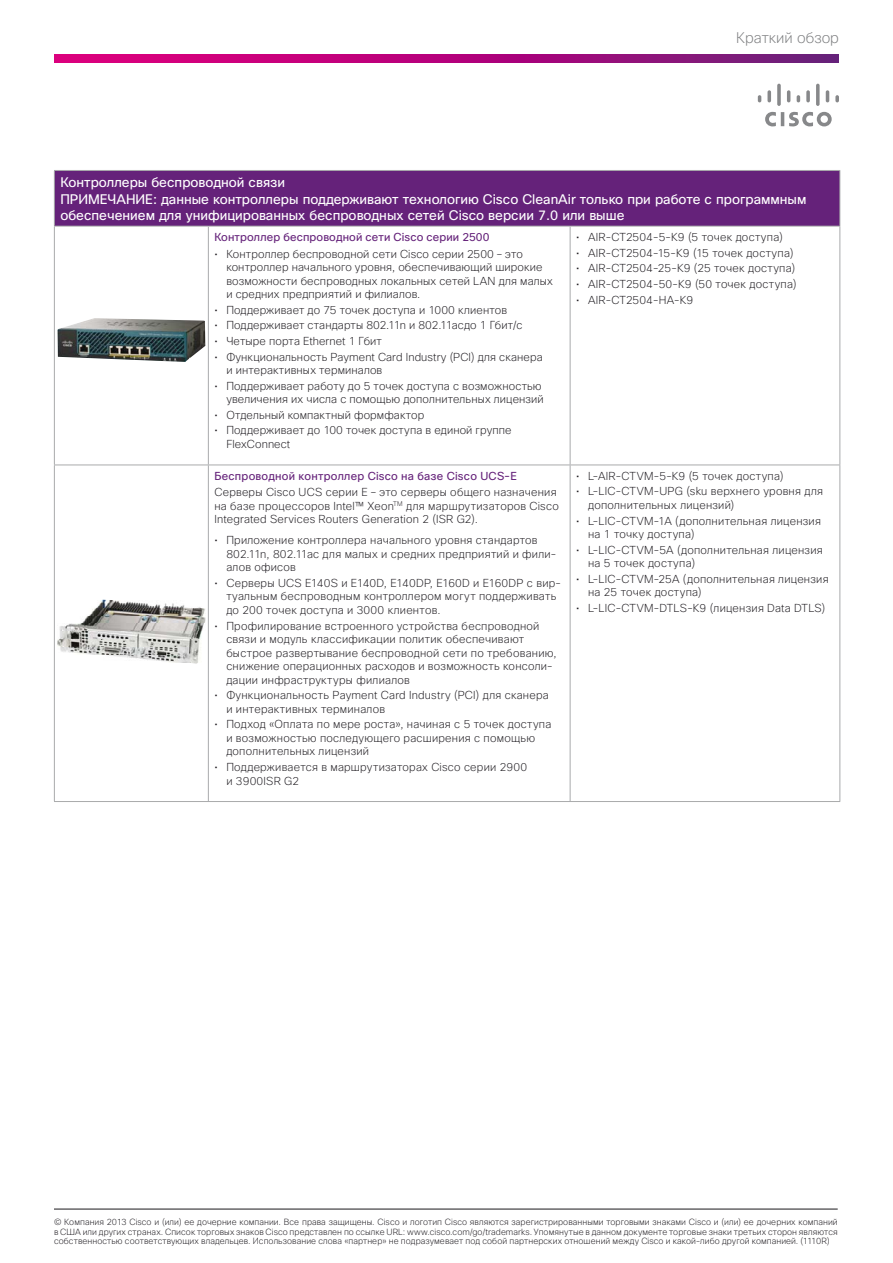
<style>
.page{position:relative;width:893px;height:1263px;background:#fff}
.page>*{position:absolute;margin:0;border:0;box-sizing:border-box;transform-origin:0 0}
.t1{font:200 15px "Cisco Sans";color:#7b7c7e}
.t2{font:13.5px/16.5px "Cisco Sans";color:#fff}
.t3{font:200 11.25px/13.5px "Cisco Sans";letter-spacing:.02em;color:#1a171c}
.t4{font:11.25px "Cisco Sans";letter-spacing:.015em;color:#65227a}
.t5{font:200 11.25px "Cisco Sans";color:#1a171c}
.t6{font:200 8.7px/9.4px "Cisco Sans";letter-spacing:.005em;color:#1a171c;text-align:justify}
</style>
<div class="page">
<hr style="left:54px;top:1209px;width:784px;height:1px;background:#1a171c">
<svg style="left:54px;top:54px;width:785px;height:8px"></svg>
<svg style="left:758px;top:84px;width:81px;height:42px"></svg>
<div style="left:54px;top:170px;width:786px;height:56px;background:#65227a"></div>
<hr style="left:54px;top:171px;width:1px;height:55px;background:#a9aaac">
<hr style="left:839px;top:171px;width:1px;height:55px;background:#a9aaac">
<hr style="left:54px;top:170px;width:786px;height:1px;background:#a9aaac">
<hr style="left:54px;top:226px;width:1px;height:239px;background:#a9aaac">
<hr style="left:54px;top:226px;width:154px;height:1px;background:#a9aaac">
<hr style="left:208px;top:226px;width:1px;height:239px;background:#a9aaac">
<hr style="left:208px;top:226px;width:362px;height:1px;background:#a9aaac">
<hr style="left:570px;top:226px;width:1px;height:239px;background:#a9aaac">
<hr style="left:839px;top:226px;width:1px;height:239px;background:#a9aaac">
<hr style="left:570px;top:226px;width:270px;height:1px;background:#a9aaac">
<hr style="left:54px;top:465px;width:1px;height:336px;background:#a9aaac">
<hr style="left:54px;top:465px;width:154px;height:1px;background:#a9aaac">
<hr style="left:208px;top:465px;width:1px;height:336px;background:#a9aaac">
<hr style="left:208px;top:465px;width:362px;height:1px;background:#a9aaac">
<hr style="left:570px;top:465px;width:1px;height:336px;background:#a9aaac">
<hr style="left:839px;top:465px;width:1px;height:336px;background:#a9aaac">
<hr style="left:570px;top:465px;width:270px;height:1px;background:#a9aaac">
<hr style="left:54px;top:801px;width:786px;height:1px;background:#a9aaac">
<img style="left:57px;top:318px;width:148px;height:44px">
<img style="left:57px;top:599px;width:149px;height:65px">
<h1 class="t1" style="left:736px;top:32px;width:104px">Краткий обзор</h1>
<p class="t2" style="left:60px;top:175px;width:748px">Контроллеры беспроводной связи<br>ПРИМЕЧАНИЕ: данные контроллеры поддерживают технологию Cisco CleanAir только при работе с программным обеспечением для унифицированных беспроводных сетей Cisco версии 7.0 или выше</p>
<p class="t4" style="left:214px;top:233px;width:277px">Контроллер беспроводной сети Cisco серии 2500</p>
<p class="t3" style="left:226px;top:248px;width:328px;text-indent:-12px">• Контроллер беспроводной сети Cisco серии 2500 – это контроллер начального уровня, обеспечивающий широкие возможности беспроводных локальных сетей LAN для малых и средних предприятий и филиалов.</p>
<p class="t3" style="left:214px;top:304px;width:294px">• Поддерживает до 75 точек доступа и 1000 клиентов</p>
<p class="t3" style="left:214px;top:319px;width:310px">• Поддерживает стандарты 802.11n и 802.11асдо 1 Гбит/с</p>
<p class="t3" style="left:214px;top:335px;width:169px">• Четыре порта Ethernet 1 Гбит</p>
<p class="t3" style="left:226px;top:351px;width:318px;text-indent:-12px">• Функциональность Payment Card Industry (PCI) для сканера и интерактивных терминалов</p>
<p class="t3" style="left:214px;top:380px;width:331px;text-align:right">• Поддерживает работу до 5 точек доступа с возможностью увеличения их числа с помощью дополнительных лицензий</p>
<p class="t3" style="left:214px;top:409px;width:211px">• Отдельный компактный формфактор</p>
<p class="t3" style="left:226px;top:424px;width:287px;text-indent:-12px">• Поддерживает до 100 точек доступа в единой группе<br>FlexConnect</p>
<p class="t3" style="left:576px;top:231px;width:208px">• AIR-CT2504-5-K9 (5 точек доступа)</p>
<p class="t3" style="left:576px;top:247px;width:219px">• AIR-CT2504-15-K9 (15 точек доступа)</p>
<p class="t3" style="left:576px;top:262px;width:221px">• AIR-CT2504-25-K9 (25 точек доступа)</p>
<p class="t3" style="left:576px;top:278px;width:222px">• AIR-CT2504-50-K9 (50 точек доступа)</p>
<p class="t5" style="left:576px;top:295px;width:119px">• AIR-CT2504-HA-K9</p>
<p class="t4" style="left:214px;top:471px;width:304px">Беспроводной контроллер Cisco на базе Cisco UCS-E</p>
<p class="t3" style="left:214px;top:486px;width:346px">Серверы Cisco UCS серии E – это серверы общего назначения на базе процессоров Intel™ Xeon<sup>TM</sup> для маршрутизаторов Cisco<br>Integrated Services Routers Generation 2 (ISR G2).</p>
<p class="t3" style="left:226px;top:534px;width:332px;text-indent:-12px">• Приложение контроллера начального уровня стандартов<br>802.11n, 802.11ac для малых и средних предприятий и фили&shy;алов офисов</p>
<p class="t3" style="left:226px;top:577px;width:336px;text-indent:-12px">• Серверы UCS E140S и E140D, E140DP, E160D и E160DP с вир&shy;туальным беспроводным контроллером могут поддерживать до 200 точек доступа и 3000 клиентов.</p>
<p class="t3" style="left:226px;top:620px;width:332px;text-indent:-12px">• Профилирование встроенного устройства беспроводной связи и модуль классификации политик обеспечивают быстрое развертывание беспроводной сети по требованию, снижение операционных расходов и возможность консоли&shy;дации инфраструктуры филиалов</p>
<p class="t3" style="left:226px;top:689px;width:324px;text-indent:-12px">• Функциональность Payment Card Industry (PCI) для сканера и интерактивных терминалов</p>
<p class="t3" style="left:226px;top:718px;width:326px;text-indent:-12px">• Подход «Оплата по мере роста», начиная с 5 точек доступа и возможностью последующего расширения с помощью дополнительных лицензий</p>
<p class="t3" style="left:226px;top:761px;width:302px;text-indent:-12px">• Поддерживается в маршрутизаторах Cisco серии 2900 и 3900ISR G2</p>
<p class="t3" style="left:576px;top:470px;width:209px">• L-AIR-CTVM-5-K9 (5 точек доступа)</p>
<p class="t3" style="left:588px;top:485px;width:237px;text-indent:-12px">• L-LIC-CTVM-UPG (sku верхнего уровня для дополнительных лицензий)</p>
<p class="t3" style="left:588px;top:515px;width:234px;text-indent:-12px">• L-LIC-CTVM-1A (дополнительная лицензия на 1 точку доступа)</p>
<p class="t3" style="left:588px;top:544px;width:236px;text-indent:-12px">• L-LIC-CTVM-5A (дополнительная лицензия на 5 точек доступа)</p>
<p class="t3" style="left:588px;top:573px;width:242px;text-indent:-12px">• L-LIC-CTVM-25A (дополнительная лицензия на 25 точек доступа)</p>
<p class="t3" style="left:576px;top:602px;width:251px">• L-LIC-CTVM-DTLS-K9 (лицензия Data DTLS)</p>
<p class="t6" style="left:54px;top:1218px;width:785px">© Компания 2013 Cisco и (или) ее дочерние компании. Все права защищены. Cisco и логотип Cisco являются зарегистрированными торговыми знаками Cisco и (или) ее дочерних компаний в США или других странах. Список торговых знаков Cisco представлен по ссылке URL: www.cisco.com/go/trademarks. Упомянутые в данном документе торговые знаки третьих сторон являются собственностью соответствующих владельцев. Использование слова «партнер» не подразумевает под собой партнерских отношений между Cisco и какой-либо другой компанией. (1110R)</p>
</div>
